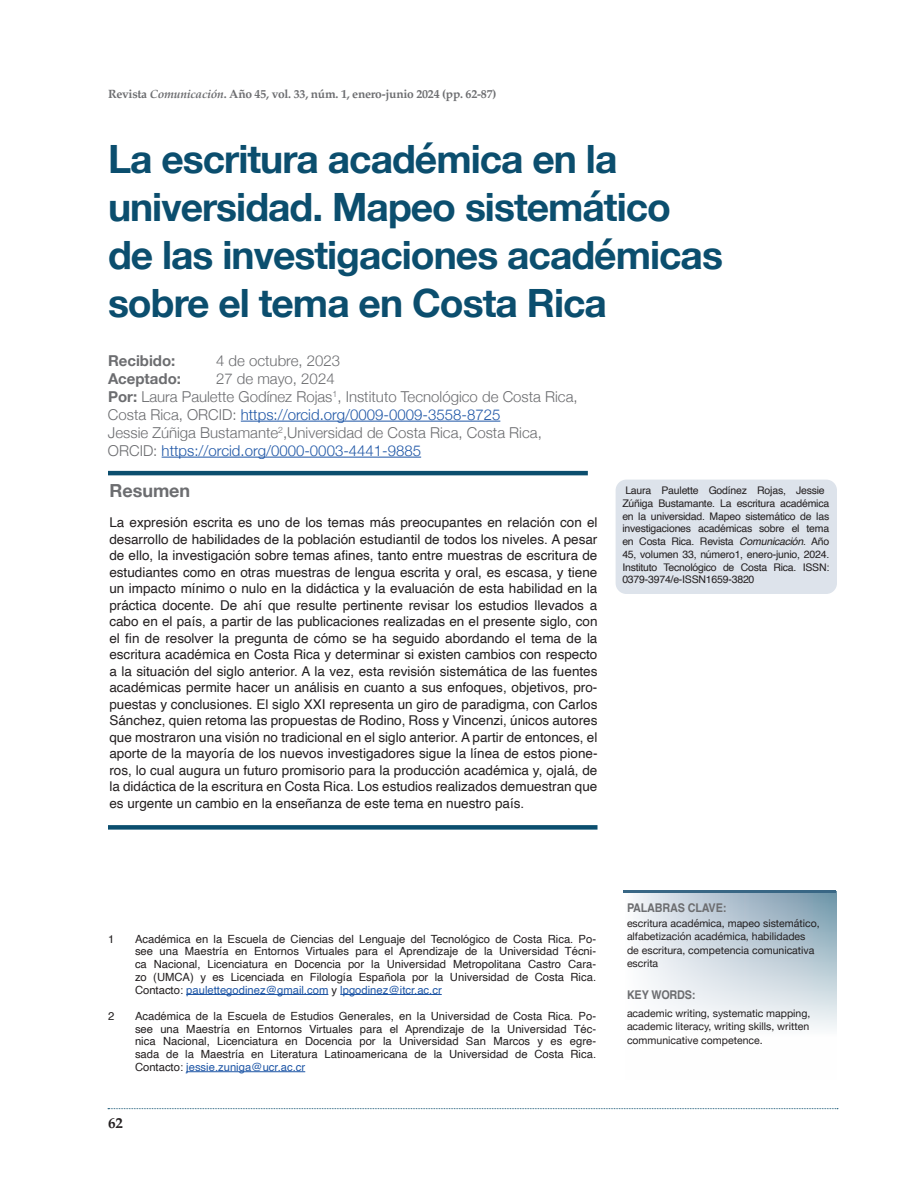
<style>
.page{position:relative;width:918px;height:1188px;background:#fff}
.page>*{position:absolute;margin:0;border:0;box-sizing:border-box;transform-origin:0 0}
.t1{font:700 39px/48px "Helvetica Neue";letter-spacing:-.025em;color:#0b4e6e}
.t2{font:700 18px "Helvetica Neue";color:#6c6d70}
.t3{font:300 15px/18px "Helvetica Neue";color:#6c6d70}
.t4{font:700 15px "Helvetica Neue";color:#6c6d70}
.t5{font:700 15px "Palatino";color:#231f20}
.t6{font:13.5px/16.5px "Helvetica";color:#231f20;text-align:justify}
.t7{font:700 12px "Palatino";letter-spacing:-.02em;color:#6c6d70}
.t8{font:700 12px "Helvetica";letter-spacing:-.015em;color:#6c6d70;scale:.9 1}
.t9{font:11.25px/12.8px "Helvetica";color:#231f20;text-align:justify}
.t10{font:10.5px/12.8px "Helvetica";letter-spacing:-.02em;color:#231f20}
.t11{font:10.5px/13.5px "Helvetica Neue";color:#231f20;text-align:justify}
.s1{font-style:italic}
.s2{font-weight:700}
.s3{color:#1e56a6}
</style>
<div class="page">
<svg style="left:108px;top:1108px;width:730px;height:1px"></svg>
<svg style="left:633px;top:893px;width:203px;height:136px"></svg>
<div style="left:616px;top:480px;width:221px;height:114px;background:#dde3eb;border-radius:11px"></div>
<hr style="left:624px;top:891px;width:212px;height:2px;background:#396785">
<hr style="left:241px;top:421px;width:259px;height:1px;background:#1e56a6">
<hr style="left:162px;top:457px;width:259px;height:1px;background:#1e56a6">
<div style="left:108px;top:825px;width:490px;height:5px;background:#0b4e6e"></div>
<hr style="left:108px;top:471px;width:480px;height:4px;background:#0b4e6e">
<hr style="left:186px;top:994px;width:142px;height:1px;background:#1e56a6">
<hr style="left:340px;top:994px;width:102px;height:1px;background:#1e56a6">
<hr style="left:186px;top:1071px;width:119px;height:1px;background:#1e56a6">
<p class="t7" style="left:108px;top:84px;width:390px">Revista <span class="s1">Comunicación</span>. Año 45, vol. 33, núm. 1, enero-junio 2024 (pp. 62-87)</p>
<h1 class="t1" style="left:108px;top:136px;width:616px">La escritura académica en la universidad. Mapeo sistemático de las investigaciones académicas sobre el tema en Costa Rica</h1>
<p class="t4" style="left:108px;top:349px;width:69px">Recibido:</p>
<p class="t3" style="left:216px;top:350px;width:126px">4 de octubre, 2023</p>
<p class="t4" style="left:108px;top:367px;width:75px">Aceptado:</p>
<p class="t3" style="left:108px;top:368px;width:471px;text-indent:108px">27 de mayo, 2024<br><span class="s2">Por:</span> Laura Paulette Godínez Rojas<sup>1</sup>, Instituto Tecnológico de Costa Rica, Costa Rica, ORCID: <span class="s3">https://orcid.org/0009-0009-3558-8725<br></span>Jessie Zúñiga Bustamante<sup>2</sup>,Universidad de Costa Rica, Costa Rica, ORCID: <span class="s3">https://orcid.org/0000-0003-4441-9885</span></p>
<h2 class="t2" style="left:109px;top:477px;width:82px">Resumen</h2>
<p class="t6" style="left:109px;top:515px;width:490px">La expresión escrita es uno de los temas más preocupantes en relación con el desarrollo de habilidades de la población estudiantil de todos los niveles. A pesar de ello, la investigación sobre temas afines, tanto entre muestras de escritura de estudiantes como en otras muestras de lengua escrita y oral, es escasa, y tiene un impacto mínimo o nulo en la didáctica y la evaluación de esta habilidad en la práctica docente. De ahí que resulte pertinente revisar los estudios llevados a cabo en el país, a partir de las publicaciones realizadas en el presente siglo, con el fin de resolver la pregunta de cómo se ha seguido abordando el tema de la escritura académica en Costa Rica y determinar si existen cambios con respecto a la situación del siglo anterior. A la vez, esta revisión sistemática de las fuentes académicas permite hacer un análisis en cuanto a sus enfoques, objetivos, pro&shy;puestas y conclusiones. El siglo XXI representa un giro de paradigma, con Carlos Sánchez, quien retoma las propuestas de Rodino, Ross y Vincenzi, únicos autores que mostraron una visión no tradicional en el siglo anterior. A partir de entonces, el aporte de la mayoría de los nuevos investigadores sigue la línea de estos pione&shy;ros, lo cual augura un futuro promisorio para la producción académica y, ojalá, de la didáctica de la escritura en Costa Rica. Los estudios realizados demuestran que es urgente un cambio en la enseñanza de este tema en nuestro país.</p>
<p class="t10" style="left:622px;top:484px;width:208px">Laura Paulette Godínez Rojas, Jessie Zúñiga Bustamante. La escritura académica en la universidad. Mapeo sistemático de las investigaciones académicas sobre el tema en Costa Rica. Revista <span class="s1">Comunicación</span>. Año 45, volumen 33, número1, enero-junio, 2024.<br>Instituto Tecnológico de Costa Rica. ISSN:<br>0379-3974/e-ISSN1659-3820</p>
<p class="t9" style="left:108px;top:933px;width:8px">1</p>
<p class="t9" style="left:135px;top:933px;width:463px">Académica en la Escuela de Ciencias del Lenguaje del Tecnológico de Costa Rica. Po&shy;see una Maestría en Entornos Virtuales para el Aprendizaje de la Universidad Técni&shy;ca Nacional, Licenciatura en Docencia por la Universidad Metropolitana Castro Cara&shy;zo (UMCA) y es Licenciada en Filología Española por la Universidad de Costa Rica.<br>Contacto: <span class="s3">paulettegodinez@gmail.com</span> y <span class="s3">lpgodinez@itcr.ac.cr</span></p>
<p class="t9" style="left:108px;top:1010px;width:8px">2</p>
<p class="t9" style="left:135px;top:1010px;width:463px">Académica de la Escuela de Estudios Generales, en la Universidad de Costa Rica. Po&shy;see una Maestría en Entornos Virtuales para el Aprendizaje de la Universidad Téc&shy;nica Nacional, Licenciatura en Docencia por la Universidad San Marcos y es egre&shy;sada de la Maestría en Literatura Latinoamericana de la Universidad de Costa Rica.<br>Contacto: <span class="s3">jessie.zuniga@ucr.ac.cr</span></p>
<p class="t5" style="left:108px;top:1110px;width:16px">62</p>
<p class="t8" style="left:627px;top:900px;width:112px">PALABRAS CLAVE:</p>
<p class="t11" style="left:627px;top:917px;width:194px;text-align:left">escritura académica, mapeo sistemático, alfabetización académica, habilidades de escritura, competencia comunicativa escrita</p>
<p class="t8" style="left:627px;top:988px;width:78px">KEY WORDS:</p>
<p class="t11" style="left:627px;top:1007px;width:185px">academic writing, systematic mapping, academic literacy, writing skills, written communicative competence.</p>
</div>
